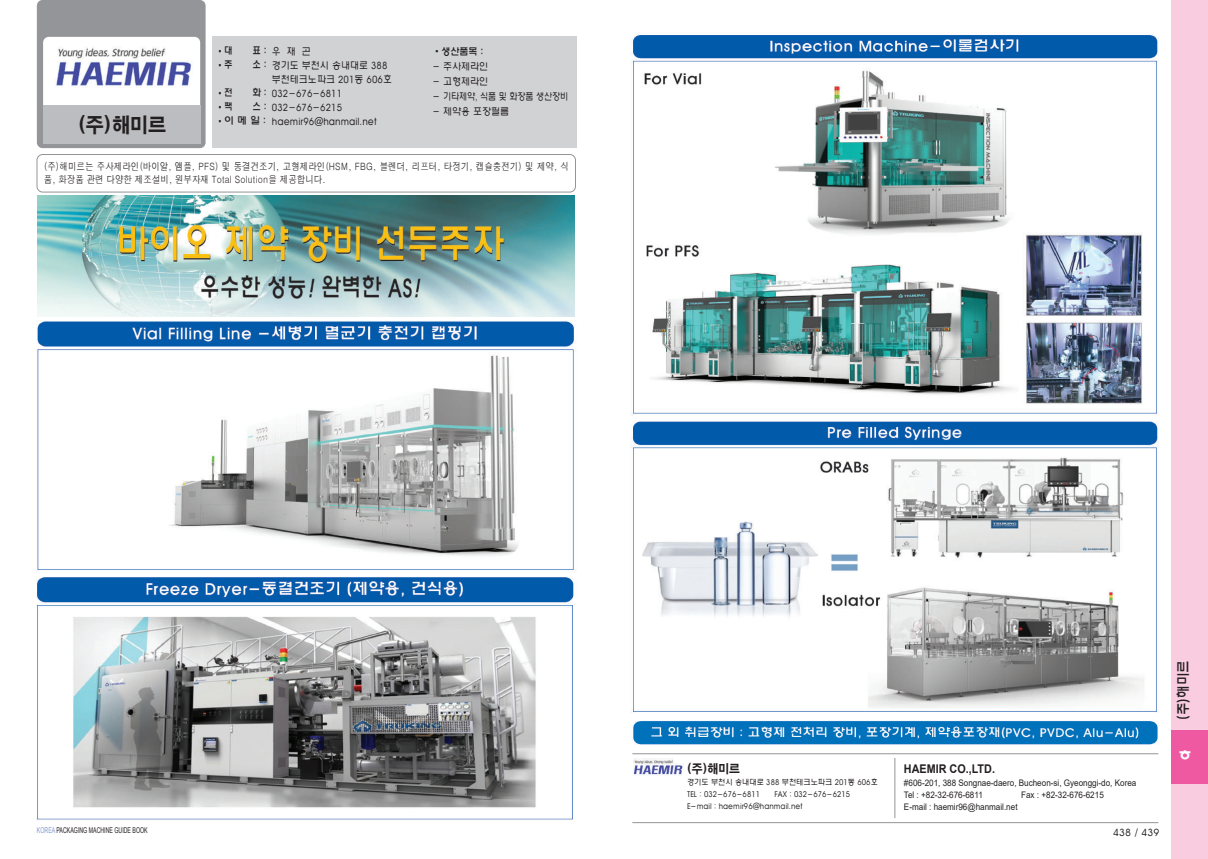
<style>
.page{position:relative;width:1208px;height:859px;background:#fff}
.page>*{position:absolute;margin:0;border:0;box-sizing:border-box;transform-origin:0 0}
.t1{font:20px "H2 gtr E";color:#231f20;scale:.9 1}
.t2{font:16px "H Ywul B";color:#fff}
.t3{font:14px "H Ywul M";color:#231f20;scale:.9 1}
.t4{font:700 12px "Arial";color:#231f20;scale:.9 1}
.t5{font:12px "H2 gtr E";color:#231f20;scale:.9 1}
.t6{font:10px/14px "H2 wul L";color:#231f20;scale:.9 1}
.t7{font:10px/13px "H2 gtr M";color:#231f20;scale:.85 1}
.t8{font:500 10px "Adobe Myungjo Std";color:#231f20;scale:.85 1}
.t9{font:10px "H Ywul M";color:#231f20;scale:.85 1}
.t10{font:10px "H2 wul L";color:#231f20}
.t11{font:10px "H Ywul M";color:#231f20;scale:.9 1}
.t12{font:10px "H Ywul M";color:#231f20}
.t13{font:9px/12px "Arial";color:#231f20;scale:.9 1}
.t14{font:8px/12px "H2 wul L";color:#231f20;scale:.9 1}
.t15{font:8px "Arial Narrow";color:#231f20;scale:.8 1}
.s1{font-family:"H Ywul M";font-weight:400}
.s2{font-family:"Adobe Myungjo Std";font-weight:500}
.s3{color:#8197cd}
</style>
<div class="page">
<div style="left:1171px;top:0;width:37px;height:859px;background:#f9ccdf"></div>
<div style="left:1171px;top:730px;width:36px;height:53px;background:#ef59a1"></div>
<div style="left:212px;top:37px;width:364px;height:111px;background:#d1d2d4"></div>
<div style="left:37px;top:0;width:169px;height:148px;background:#939598;border-radius:6px"></div>
<div style="left:43px;top:37px;width:157px;height:106px;background:#fff;border-radius:6px"></div>
<div style="left:37px;top:154px;width:539px;height:38px;border:1px solid #939598;border-radius:6px"></div>
<img style="left:56px;top:48px;width:136px;height:38px">
<div style="left:43px;top:105px;width:157px;height:38px;background:#bcbdc0"></div>
<hr style="left:894px;top:758px;width:1px;height:60px;background:#939598">
<hr style="left:632px;top:753px;width:526px;height:1px;background:#939598">
<hr style="left:632px;top:822px;width:526px;height:1px;background:#939598">
<img style="left:36px;top:321px;width:540px;height:499px">
<img style="left:37px;top:195px;width:538px;height:121px">
<img style="left:630px;top:35px;width:529px;height:710px">
<img style="left:634px;top:759px;width:49px;height:16px">
<p class="t6" style="left:272px;top:44px;width:135px">우 재 곤<br>경기도 부천시 송내대로 388 부천테크노파크 201동 606호<br>032-676-6811<br>032-676-6215 haemir96@hanmail.net</p>
<p class="t7" style="left:44px;top:160px;width:619px">(주)해미르는 주사제라인(바이알, 앰플, PFS) 및 동결건조기, 고형제라인(HSM, FBG, 블렌더, 리프터, 타정기, 캡슐충전기) 및 제약, 식 품, 화장품 관련 다양한 제조설비, 원부자재 Total Solution을 제공합니다.</p>
<p class="t8" style="left:216px;top:46px;width:21px">•<span class="s1">대</span></p>
<p class="t9" style="left:252px;top:46px;width:18px">표 :</p>
<p class="t8" style="left:216px;top:60px;width:21px">•<span class="s1">주</span></p>
<p class="t9" style="left:252px;top:60px;width:18px">소 :</p>
<p class="t8" style="left:216px;top:88px;width:21px">•<span class="s1">전</span></p>
<p class="t9" style="left:252px;top:88px;width:18px">화 :</p>
<p class="t8" style="left:216px;top:102px;width:21px">•<span class="s1">팩</span></p>
<p class="t9" style="left:252px;top:102px;width:18px">스 :</p>
<p class="t12" style="left:216px;top:116px;width:51px"><span class="s2">•</span>이 메 일 :</p>
<p class="t11" style="left:432px;top:46px;width:58px"><span class="s2">•</span>생산품목 :</p>
<p class="t6" style="left:432px;top:59px;width:63px">- 주사제라인</p>
<p class="t6" style="left:432px;top:74px;width:63px">- 고형제라인</p>
<p class="t6" style="left:432px;top:89px;width:152px">- 기타제약, 식품 및 화장품 생산장비</p>
<p class="t6" style="left:432px;top:104px;width:87px">- 제약용 포장필름</p>
<h1 class="t1" style="left:78px;top:115px;width:100px">(주)해미르</h1>
<h3 class="t5" style="left:687px;top:762px;width:60px">(주)해미르</h3>
<p class="t14" style="left:687px;top:776px;width:213px">경기도 부천시 송내대로 388 부천테크노파크 201동 606호<br>TEL : 032-676-6811</p>
<p class="t14" style="left:687px;top:788px;width:183px;text-indent:88px">FAX : 032-676-6215<br>E-mail : haemir96@hanmail.net</p>
<h3 class="t4" style="left:904px;top:760px;width:103px">HAEMIR CO.,LTD.</h3>
<p class="t13" style="left:904px;top:777px;width:260px">#606-201, 388 Songnae-daero, Bucheon-si, Gyeonggi-do, Korea<br>Tel : +82-32-676-6811</p>
<p class="t13" style="left:1021px;top:789px;width:93px">Fax : +82-32-676-6215</p>
<p class="t13" style="left:904px;top:801px;width:128px">E-mail : haemir96@hanmail.net</p>
<p class="t15" style="left:37px;top:824px;width:140px"><span class="s3">KOREA</span> PACKAGING MACHINE GUIDE BOOK</p>
<p class="t10" style="left:1113px;top:827px;width:48px">438 / 439</p>
<h3 class="t3" style="left:1176px;top:720px;width:68px;rotate:-90deg">(주)해미르</h3>
<h2 class="t2" style="left:1177px;top:747px;width:17px">ㅎ</h2>
</div>
